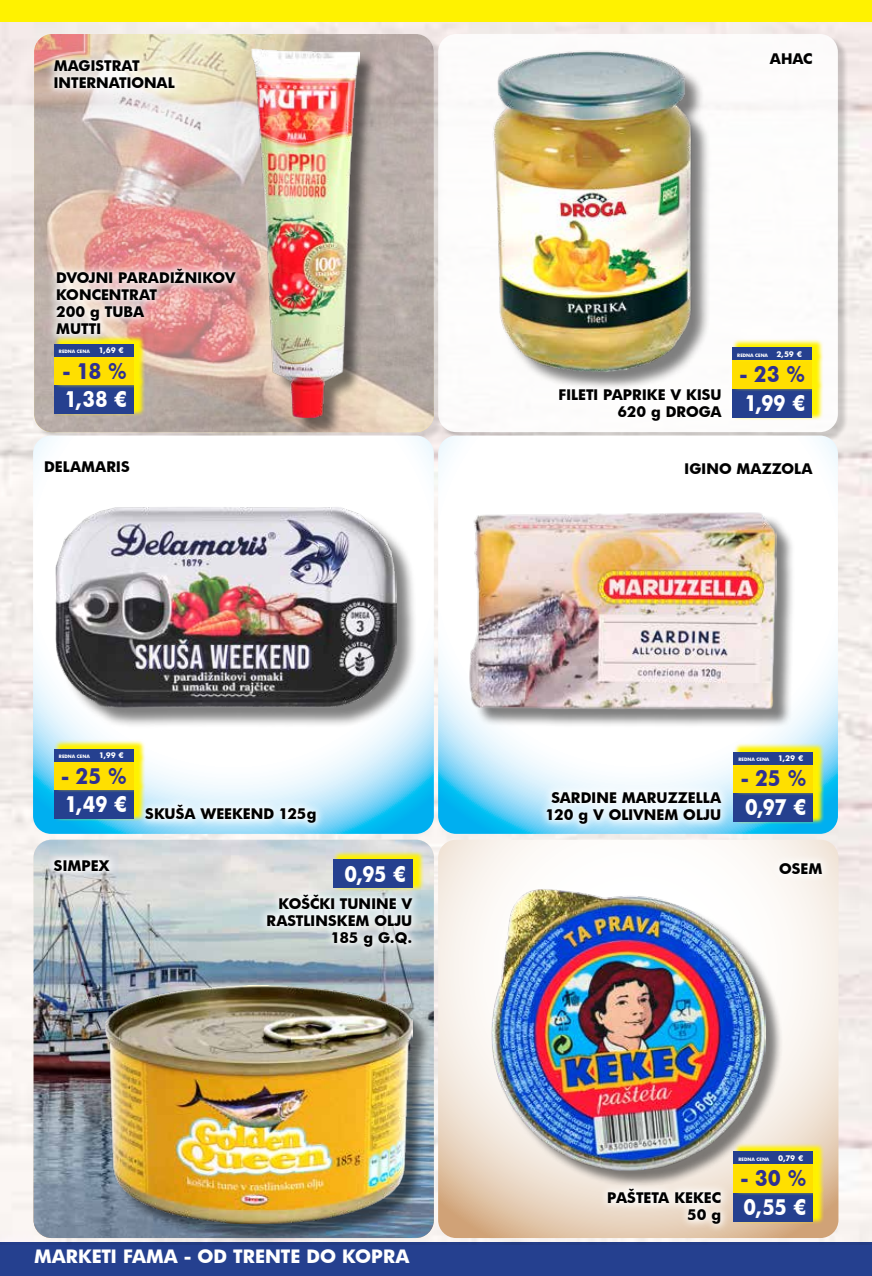
<style>
.page{position:relative;width:872px;height:1276px;background:#fff}
.page>*{position:absolute;margin:0;border:0;box-sizing:border-box;transform-origin:0 0}
.t1{font:700 21px "Futura";letter-spacing:-.03em;color:#fff;scale:.88 1}
.t2{font:700 21px "Futura";letter-spacing:-.015em;color:#2e3092;scale:.91 1}
.t3{font:700 18px "Futura";color:#fff}
.t4{font:700 14.25px/17.1px "Futura";color:#000;text-align:right}
.t5{font:700 4.5px "Futura";color:#fff}
.s1{font-size:7.5px}
</style>
<div class="page">
<div style="left:0;top:1242px;width:872px;height:34px;background:#25408f"></div>
<div style="left:0;top:0;width:872px;height:22px;background:#fff200"></div>
<img style="left:0;top:22px;width:872px;height:1222px">
<img style="left:34px;top:34px;width:400px;height:398px">
<div style="left:439px;top:35px;width:409px;height:407px;background:#000;opacity:.22"></div>
<div style="left:438px;top:34px;width:400px;height:398px;background:#fff;border-radius:18px"></div>
<img style="left:470px;top:50px;width:239px;height:331px">
<svg style="left:33px;top:435px;width:401px;height:399px"></svg>
<svg style="left:438px;top:435px;width:400px;height:399px"></svg>
<img style="left:34px;top:839px;width:400px;height:399px">
<svg style="left:438px;top:839px;width:400px;height:399px"></svg>
<div style="left:254px;top:51px;width:124px;height:386px;background:#000;opacity:.5"></div>
<img style="left:251px;top:48px;width:108px;height:369px">
<div style="left:58px;top:510px;width:359px;height:218px;background:#000;opacity:.5"></div>
<img style="left:55px;top:507px;width:341px;height:200px">
<div style="left:472px;top:514px;width:323px;height:214px;background:#000;opacity:.5"></div>
<img style="left:468px;top:511px;width:308px;height:199px">
<div style="left:108px;top:988px;width:325px;height:255px;background:#000;opacity:.5"></div>
<img style="left:105px;top:986px;width:307px;height:237px">
<div style="left:494px;top:891px;width:290px;height:297px;background:#000;opacity:.5"></div>
<img style="left:491px;top:888px;width:274px;height:282px">
<div style="left:550px;top:380px;width:181px;height:50px;background:#fff"></div>
<svg style="left:54px;top:388px;width:91px;height:29px"></svg>
<div style="left:54px;top:385px;width:79px;height:29px;background:#25408f"></div>
<svg style="left:56px;top:359px;width:89px;height:29px"></svg>
<div style="left:54px;top:356px;width:79px;height:29px;background:#ffdf00"></div>
<svg style="left:54px;top:344px;width:91px;height:15px"></svg>
<div style="left:54px;top:344px;width:79px;height:12px;background:#25408f"></div>
<svg style="left:54px;top:793px;width:91px;height:29px"></svg>
<div style="left:54px;top:790px;width:79px;height:28px;background:#25408f"></div>
<svg style="left:57px;top:764px;width:88px;height:29px"></svg>
<div style="left:54px;top:761px;width:79px;height:29px;background:#ffdf00"></div>
<svg style="left:54px;top:740px;width:91px;height:24px"></svg>
<div style="left:54px;top:749px;width:79px;height:12px;background:#25408f"></div>
<svg style="left:733px;top:796px;width:92px;height:29px"></svg>
<div style="left:733px;top:793px;width:79px;height:28px;background:#25408f"></div>
<svg style="left:737px;top:767px;width:88px;height:29px"></svg>
<div style="left:733px;top:764px;width:79px;height:29px;background:#ffdf00"></div>
<svg style="left:733px;top:743px;width:92px;height:24px"></svg>
<div style="left:733px;top:752px;width:79px;height:12px;background:#25408f"></div>
<svg style="left:732px;top:392px;width:91px;height:28px"></svg>
<div style="left:732px;top:389px;width:79px;height:28px;background:#25408f"></div>
<svg style="left:735px;top:363px;width:88px;height:29px"></svg>
<div style="left:732px;top:360px;width:79px;height:29px;background:#ffdf00"></div>
<svg style="left:732px;top:339px;width:91px;height:24px"></svg>
<div style="left:732px;top:348px;width:79px;height:12px;background:#25408f"></div>
<svg style="left:733px;top:1196px;width:92px;height:28px"></svg>
<div style="left:733px;top:1192px;width:79px;height:29px;background:#25408f"></div>
<svg style="left:733px;top:1167px;width:92px;height:29px"></svg>
<div style="left:733px;top:1164px;width:79px;height:28px;background:#ffdf00"></div>
<svg style="left:733px;top:1142px;width:92px;height:25px"></svg>
<div style="left:733px;top:1151px;width:79px;height:13px;background:#25408f"></div>
<svg style="left:257px;top:885px;width:164px;height:71px"></svg>
<svg style="left:47px;top:259px;width:198px;height:85px;background:#e8bbb3"></svg>
<svg style="left:136px;top:795px;width:189px;height:36px"></svg>
<svg style="left:537px;top:782px;width:193px;height:51px"></svg>
<svg style="left:598px;top:1179px;width:132px;height:54px"></svg>
<svg style="left:333px;top:850px;width:92px;height:41px"></svg>
<div style="left:333px;top:859px;width:79px;height:29px;background:#25408f"></div>
<div style="left:770px;top:853px;width:61px;height:30px;background:linear-gradient(to right,#fdfbf9,#f7f0ea)"></div>
<div style="left:676px;top:453px;width:145px;height:30px;background:#fff"></div>
<svg style="left:45px;top:850px;width:74px;height:30px"></svg>
<div style="left:35px;top:451px;width:104px;height:30px;background:#fff"></div>
<svg style="left:45px;top:51px;width:139px;height:47px"></svg>
<p class="t4" style="left:54px;top:57px;width:123px;text-align:left">MAGISTRAT<br>INTERNATIONAL</p>
<p class="t4" style="left:770px;top:50px;width:44px">AHAC</p>
<p class="t4" style="left:56px;top:269px;width:181px;text-align:left">DVOJNI PARADIŽNIKOV<br>KONCENTRAT<br>200 g TUBA<br>MUTTI</p>
<p class="t5" style="left:59px;top:348px;width:66px">REDNA CENA <span class="s1">1,69 €</span></p>
<p class="t5" style="left:737px;top:352px;width:66px">REDNA CENA <span class="s1">2,59 €</span></p>
<h1 class="t2" style="left:63px;top:356px;width:72px">- 18 %</h1>
<h1 class="t2" style="left:740px;top:360px;width:73px">- 23 %</h1>
<h1 class="t1" style="left:65px;top:385px;width:72px">1,38 €</h1>
<p class="t4" style="left:558px;top:386px;width:165px">FILETI PAPRIKE V KISU<br>620 g DROGA</p>
<h1 class="t1" style="left:745px;top:388px;width:70px">1,99 €</h1>
<p class="t4" style="left:44px;top:457px;width:87px">DELAMARIS</p>
<p class="t4" style="left:684px;top:460px;width:130px">IGINO MAZZOLA</p>
<p class="t5" style="left:59px;top:753px;width:66px">REDNA CENA <span class="s1">1,99 €</span></p>
<p class="t5" style="left:738px;top:756px;width:66px">REDNA CENA <span class="s1">1,29 €</span></p>
<h1 class="t2" style="left:61px;top:761px;width:73px">- 25 %</h1>
<h1 class="t2" style="left:741px;top:764px;width:73px">- 25 %</h1>
<h1 class="t1" style="left:65px;top:789px;width:71px">1,49 €</h1>
<p class="t4" style="left:54px;top:856px;width:58px">SIMPEX</p>
<p class="t4" style="left:145px;top:804px;width:173px">SKUŠA WEEKEND 125g</p>
<p class="t4" style="left:545px;top:788px;width:177px;text-align:center">SARDINE MARUZZELLA<br>120 g V OLIVNEM OLJU</p>
<h1 class="t1" style="left:344px;top:859px;width:71px">0,95 €</h1>
<p class="t4" style="left:266px;top:894px;width:147px">KOŠČKI TUNINE V<br>RASTLINSKEM OLJU<br>185 g G.Q.</p>
<h1 class="t1" style="left:745px;top:792px;width:71px">0,97 €</h1>
<p class="t4" style="left:779px;top:859px;width:45px">OSEM</p>
<p class="t3" style="left:34px;top:1243px;width:377px">MARKETI FAMA - OD TRENTE DO KOPRA</p>
<p class="t4" style="left:607px;top:1188px;width:115px">PAŠTETA KEKEC<br>50 g</p>
<p class="t5" style="left:738px;top:1155px;width:66px">REDNA CENA <span class="s1">0,79 €</span></p>
<h1 class="t2" style="left:741px;top:1163px;width:73px">- 30 %</h1>
<h1 class="t1" style="left:743px;top:1192px;width:73px">0,55 €</h1>
</div>
